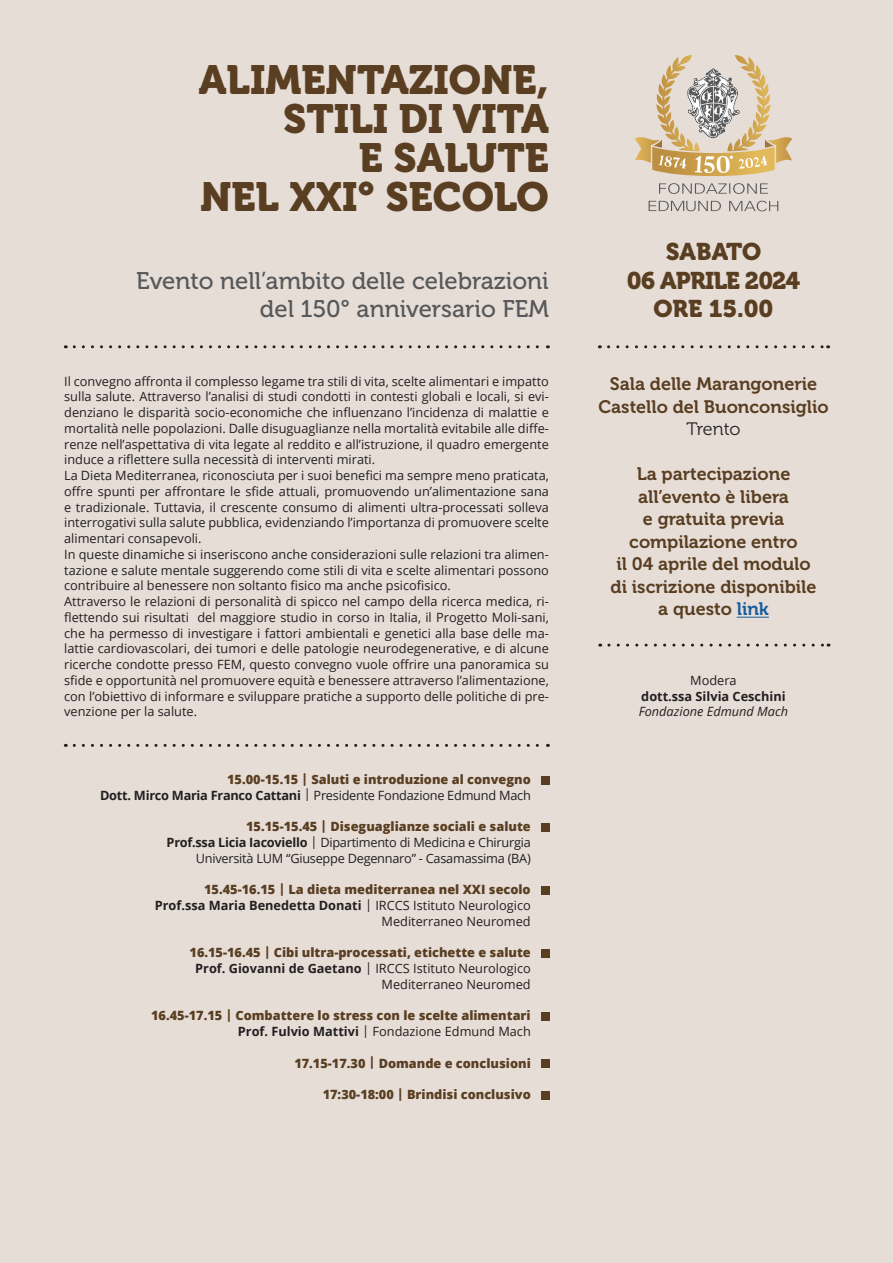
<style>
.page{position:relative;width:893px;height:1263px;background:#e6ddd7}
.page>*{position:absolute;margin:0;border:0;box-sizing:border-box;transform-origin:0 0}
.t1{font:40.5px/39px "Museo 900";color:#593e21;text-align:right}
.t2{font:24px/28.5px "Museo 500";color:#57585a;text-align:right}
.t3{font:24px/28.5px "Museo 900";letter-spacing:-.03em;color:#593e21;text-align:center}
.t4{font:18px/22.5px "Museo 700";color:#593e21;text-align:center}
.t5{font:18px "Museo 300";letter-spacing:-.01em;color:#231f20}
.t6{font:12.75px/15.8px "Open Sans";color:#231f20;text-align:right}
.t7{font:800 12.75px/15.8px "Open Sans";color:#593e21;text-align:right}
.t8{font:12.75px/15.8px "Open Sans";letter-spacing:-.02em;color:#231f20;text-align:right}
.t9{font:700 12.75px "Open Sans";color:#231f20}
.t10{font:italic 12.75px "Open Sans";color:#231f20}
.s1{font-weight:700;color:#231f20}
.s2{font-weight:400;color:#231f20}
.s3{font-weight:800;color:#593e21}
.s4{font-weight:700}
.s5{color:#175d9e}
</style>
<div class="page">
<hr style="left:737px;top:617px;width:32px;height:1px;background:#175d9e">
<svg style="left:74px;top:345px;width:474px;height:3px"></svg>
<svg style="left:608px;top:345px;width:221px;height:3px"></svg>
<div style="left:541px;top:776px;width:8px;height:8px;background:#593e21"></div>
<div style="left:541px;top:823px;width:8px;height:9px;background:#593e21"></div>
<div style="left:541px;top:886px;width:8px;height:9px;background:#593e21"></div>
<div style="left:541px;top:949px;width:8px;height:9px;background:#593e21"></div>
<div style="left:541px;top:1012px;width:8px;height:8px;background:#593e21"></div>
<div style="left:541px;top:1059px;width:8px;height:9px;background:#593e21"></div>
<div style="left:541px;top:1091px;width:8px;height:9px;background:#593e21"></div>
<svg style="left:634px;top:55px;width:158px;height:121px"></svg>
<svg style="left:729px;top:201px;width:49px;height:10px"></svg>
<svg style="left:649px;top:201px;width:72px;height:10px"></svg>
<svg style="left:659px;top:183px;width:109px;height:11px"></svg>
<svg style="left:609px;top:644px;width:220px;height:3px"></svg>
<svg style="left:74px;top:744px;width:474px;height:3px"></svg>
<h1 class="t1" style="left:199px;top:61px;width:352px">ALIMENTAZIONE,<br>STILI DI VITA<br>E SALUTE<br>NEL XXI° SECOLO</h1>
<h2 class="t2" style="left:136px;top:266px;width:414px">Evento nell’ambito delle celebrazioni del 150° anniversario FEM</h2>
<p class="t6" style="left:64px;top:373px;width:486px;text-align:left">Il convegno affronta il complesso legame tra stili di vita, scelte alimentari e impatto sulla salute. Attraverso l’analisi di studi condotti in contesti globali e locali, si evi&shy;denziano le disparità socio-economiche che influenzano l’incidenza di malattie e mortalità nelle popolazioni. Dalle disuguaglianze nella mortalità evitabile alle diffe&shy;renze nell’aspettativa di vita legate al reddito e all’istruzione, il quadro emergente induce a riflettere sulla necessità di interventi mirati.<br>La Dieta Mediterranea, riconosciuta per i suoi benefici ma sempre meno praticata, offre spunti per affrontare le sfide attuali, promuovendo un’alimentazione sana e tradizionale. Tuttavia, il crescente consumo di alimenti ultra-processati solleva interrogativi sulla salute pubblica, evidenziando l’importanza di promuovere scelte alimentari consapevoli.<br>In queste dinamiche si inseriscono anche considerazioni sulle relazioni tra alimen&shy;tazione e salute mentale suggerendo come stili di vita e scelte alimentari possono contribuire al benessere non soltanto fisico ma anche psicofisico.<br>Attraverso le relazioni di personalità di spicco nel campo della ricerca medica, ri&shy;flettendo sui risultati del maggiore studio in corso in Italia, il Progetto Moli-sani, che ha permesso di investigare i fattori ambientali e genetici alla base delle ma&shy;lattie cardiovascolari, dei tumori e delle patologie neurodegenerative, e di alcune ricerche condotte presso FEM, questo convegno vuole offrire una panoramica su sfide e opportunità nel promuovere equità e benessere attraverso l’alimentazione, con l’obiettivo di informare e sviluppare pratiche a supporto delle politiche di pre&shy;venzione per la salute.</p>
<p class="t7" style="left:100px;top:771px;width:432px">15.00-15.15 | Saluti e introduzione al convegno<br><span class="s1">Dott. Mirco Maria Franco Cattani</span> <span class="s2">| Presidente Fondazione Edmund Mach</span></p>
<p class="t8" style="left:167px;top:818px;width:366px"><span class="s3">15.15-15.45 | Diseguaglianze sociali e salute<br></span><span class="s4">Prof.ssa Licia Iacoviello</span> | Dipartimento di Medicina e Chirurgia<br>Università LUM “Giuseppe Degennaro” - Casamassima (BA)</p>
<p class="t6" style="left:155px;top:881px;width:378px"><span class="s3">15.45-16.15 | La dieta mediterranea nel XXI secolo<br></span><span class="s4">Prof.ssa Maria Benedetta Donati</span> | IRCCS Istituto Neurologico<br>Mediterraneo Neuromed</p>
<p class="t7" style="left:190px;top:944px;width:343px">16.15-16.45 | Cibi ultra-processati, etichette e salute<br><span class="s1">Prof. Giovanni de Gaetano</span> <span class="s2">| IRCCS Istituto Neurologico<br>Mediterraneo Neuromed</span></p>
<p class="t7" style="left:151px;top:1007px;width:381px">16.45-17.15 | Combattere lo stress con le scelte alimentari<br><span class="s1">Prof. Fulvio Mattivi</span> <span class="s2">| Fondazione Edmund Mach</span></p>
<p class="t7" style="left:294px;top:1054px;width:238px">17.15-17.30 | Domande e conclusioni</p>
<p class="t7" style="left:323px;top:1086px;width:210px">17:30-18:00 | Brindisi conclusivo</p>
<h2 class="t3" style="left:627px;top:238px;width:174px">SABATO<br>06 APRILE 2024<br>ORE 15.00</h2>
<h3 class="t4" style="left:598px;top:373px;width:232px">Sala delle Marangonerie<br>Castello del Buonconsiglio</h3>
<h3 class="t5" style="left:686px;top:419px;width:56px">Trento</h3>
<h3 class="t4" style="left:611px;top:463px;width:207px">La partecipazione all’evento è libera<br>e gratuita previa compilazione entro<br>il 04 aprile del modulo di iscrizione disponibile a questo <span class="s5">link</span></h3>
<p class="t6" style="left:690px;top:672px;width:48px">Modera</p>
<p class="t9" style="left:641px;top:687px;width:146px">dott.ssa Silvia Ceschini</p>
<p class="t10" style="left:639px;top:703px;width:151px">Fondazione Edmund Mach</p>
</div>
